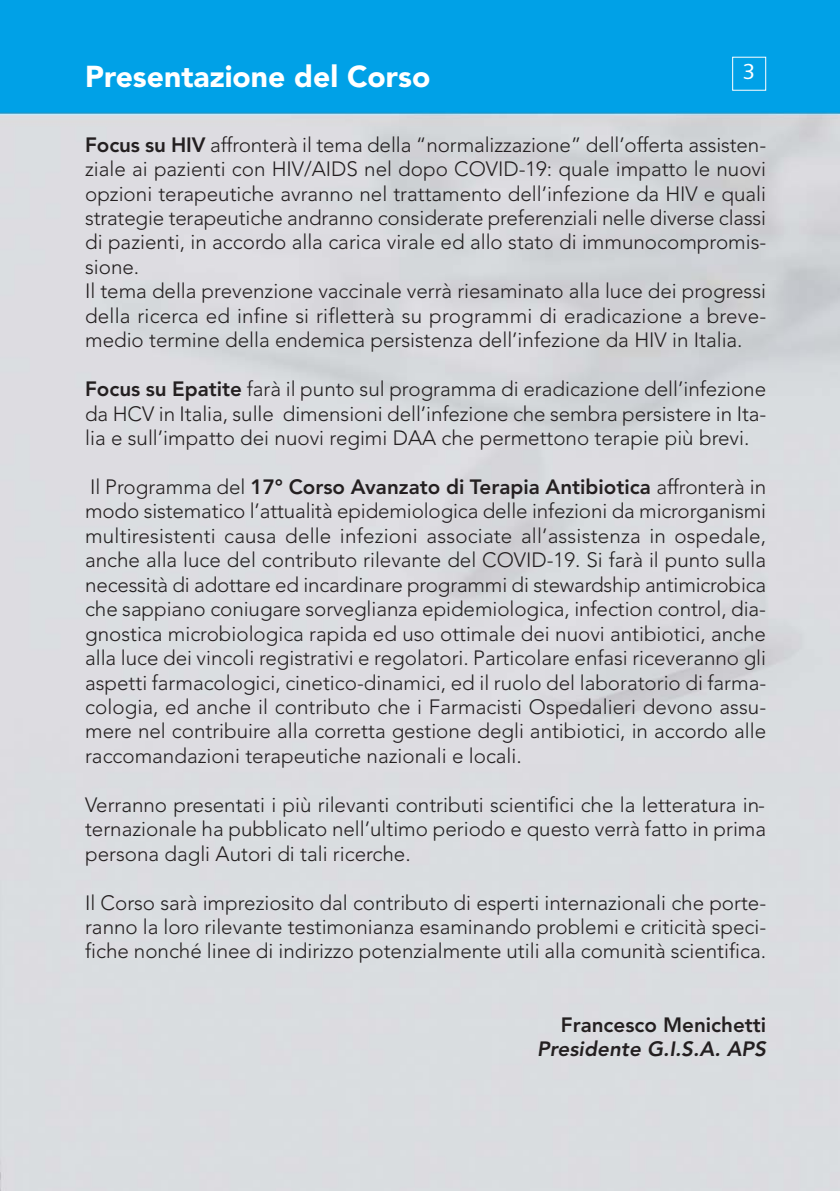
<style>
.page{position:relative;width:840px;height:1191px;background:#fff}
.page>*{position:absolute;margin:0;border:0;box-sizing:border-box;transform-origin:0 0}
.t1{font:900 30px "Avenir";color:#fff}
.t2{font:22px "Syntax";color:#fff}
.t3{font:300 20.6px/24.4px "Avenir";color:#231f20;text-align:justify}
.t4{font:800 20.6px/24.4px "Avenir";color:#231f20;text-align:right}
.s1{font-weight:800}
</style>
<div class="page">
<img style="left:0;top:0;width:839px;height:1191px">
<h1 class="t1" style="left:85px;top:64px;width:346px">Presentazione del Corso</h1>
<p class="t2" style="left:742px;top:63px;width:14px">3</p>
<p class="t3" style="left:85px;top:134px;width:682px;text-align:left"><span class="s1">Focus su HIV</span> affronterà il tema della “normalizzazione” dell’offerta assisten&shy;ziale ai pazienti con HIV/AIDS nel dopo COVID-19: quale impatto le nuovi opzioni terapeutiche avranno nel trattamento dell’infezione da HIV e quali strategie terapeutiche andranno considerate preferenziali nelle diverse classi di pazienti, in accordo alla carica virale ed allo stato di immunocompromis&shy;sione.<br>Il tema della prevenzione vaccinale verrà riesaminato alla luce dei progressi della ricerca ed infine si rifletterà su programmi di eradicazione a breve&shy;medio termine della endemica persistenza dell’infezione da HIV in Italia.</p>
<p class="t3" style="left:85px;top:378px;width:682px"><span class="s1">Focus su Epatite</span> farà il punto sul programma di eradicazione dell’infezione da HCV in Italia, sulle dimensioni dell’infezione che sembra persistere in Ita&shy;lia e sull’impatto dei nuovi regimi DAA che permettono terapie più brevi.</p>
<p class="t3" style="left:85px;top:476px;width:682px">Il Programma del <span class="s1">17° Corso Avanzato di Terapia Antibiotica</span> affronterà in modo sistematico l’attualità epidemiologica delle infezioni da microrganismi multiresistenti causa delle infezioni associate all’assistenza in ospedale, anche alla luce del contributo rilevante del COVID-19. Si farà il punto sulla necessità di adottare ed incardinare programmi di stewardship antimicrobica che sappiano coniugare sorveglianza epidemiologica, infection control, dia&shy;gnostica microbiologica rapida ed uso ottimale dei nuovi antibiotici, anche alla luce dei vincoli registrativi e regolatori. Particolare enfasi riceveranno gli aspetti farmacologici, cinetico-dinamici, ed il ruolo del laboratorio di farma&shy;cologia, ed anche il contributo che i Farmacisti Ospedalieri devono assu&shy;mere nel contribuire alla corretta gestione degli antibiotici, in accordo alle raccomandazioni terapeutiche nazionali e locali.</p>
<p class="t3" style="left:85px;top:794px;width:682px">Verranno presentati i più rilevanti contributi scientifici che la letteratura in&shy;ternazionale ha pubblicato nell’ultimo periodo e questo verrà fatto in prima persona dagli Autori di tali ricerche.</p>
<p class="t3" style="left:85px;top:892px;width:682px">Il Corso sarà impreziosito dal contributo di esperti internazionali che porte&shy;ranno la loro rilevante testimonianza esaminando problemi e criticità speci&shy;fiche nonché linee di indirizzo potenzialmente utili alla comunità scientifica.</p>
<p class="t4" style="left:537px;top:1014px;width:233px">Francesco Menichetti<br>Presidente G.I.S.A. APS</p>
</div>
